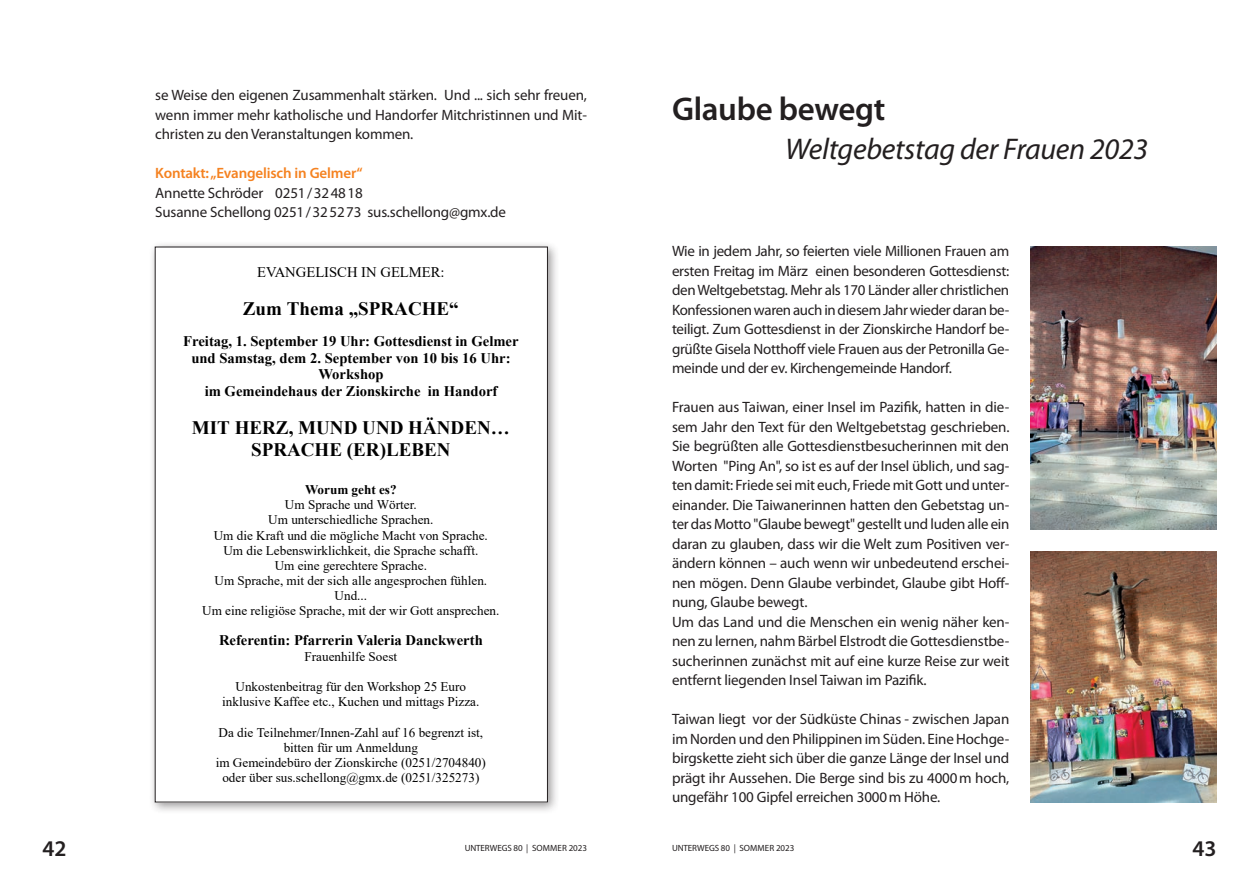
<style>
.page{position:relative;width:1259px;height:893px;background:#fff}
.page>*{position:absolute;margin:0;border:0;box-sizing:border-box;transform-origin:0 0}
.t1{font:600 33px "Myriad Pro";letter-spacing:-.01em;color:#231f20}
.t2{font:italic 30px "Myriad Pro";letter-spacing:-.01em;color:#231f20}
.t3{font:600 22.5px "Myriad Pro";color:#231f20}
.t4{font:700 19.05px/21.9px "Times New Roman";color:#000;text-align:center}
.t5{font:15px/19.5px "Myriad Pro";letter-spacing:-.01em;color:#231f20;text-align:justify}
.t6{font:600 15px "Myriad Pro";letter-spacing:-.01em;color:#f58220}
.t7{font:700 14.7px/16.8px "Times New Roman";color:#000;text-align:center}
.t8{font:14.7px "Times New Roman";color:#000}
.t9{font:13.2px/15.1px "Times New Roman";color:#000;text-align:center}
.t10{font:700 13.2px "Times New Roman";color:#000}
.t11{font:9px "Myriad Pro";letter-spacing:-.01em;color:#231f20}
</style>
<div class="page">
<div style="left:149px;top:241px;width:411px;height:574px;background:#231f20;opacity:.45"></div>
<div style="left:155px;top:247px;width:392px;height:555px;background:#fff"></div>
<img style="left:1030px;top:247px;width:186px;height:282px">
<img style="left:1030px;top:551px;width:186px;height:251px">
<p class="t5" style="left:155px;top:86px;width:433px">se Weise den eigenen Zusammenhalt stärken. Und ... sich sehr freuen, wenn immer mehr katholische und Handorfer Mitchristinnen und Mit&shy;christen zu den Veranstaltungen kommen.</p>
<p class="t6" style="left:155px;top:165px;width:209px">Kontakt: „Evangelisch in Gelmer“</p>
<p class="t5" style="left:155px;top:183px;width:352px">Annette Schröder 0251/324818<br>Susanne Schellong 0251/325273 sus.schellong@gmx.de</p>
<p class="t8" style="left:257px;top:261px;width:189px">EVANGELISCH IN GELMER:</p>
<p class="t4" style="left:243px;top:297px;width:217px">Zum Thema „SPRACHE“</p>
<p class="t7" style="left:183px;top:332px;width:337px">Freitag, 1. September 19 Uhr: Gottesdienst in Gelmer und Samstag, dem 2. September von 10 bis 16 Uhr:<br>Workshop<br>im Gemeindehaus der Zionskirche in Handorf</p>
<p class="t4" style="left:192px;top:416px;width:319px">MIT HERZ, MUND UND HÄNDEN…<br>SPRACHE (ER)LEBEN</p>
<p class="t10" style="left:305px;top:480px;width:93px">Worum geht es?</p>
<p class="t9" style="left:202px;top:497px;width:299px">Um Sprache und Wörter.<br>Um unterschiedliche Sprachen.<br>Um die Kraft und die mögliche Macht von Sprache.<br>Um die Lebenswirklichkeit, die Sprache schafft.<br>Um eine gerechtere Sprache.<br>Um Sprache, mit der sich alle angesprochen fühlen.<br>Und...<br>Um eine religiöse Sprache, mit der wir Gott ansprechen.</p>
<p class="t7" style="left:219px;top:632px;width:265px">Referentin: Pfarrerin Valeria Danckwerth</p>
<p class="t9" style="left:304px;top:648px;width:94px">Frauenhilfe Soest</p>
<p class="t9" style="left:222px;top:679px;width:259px">Unkostenbeitrag für den Workshop 25 Euro inklusive Kaffee etc., Kuchen und mittags Pizza.</p>
<p class="t9" style="left:216px;top:724px;width:272px">Da die Teilnehmer/Innen-Zahl auf 16 begrenzt ist, bitten für um Anmeldung<br>im Gemeindebüro der Zionskirche (0251/2704840) oder über sus.schellong@gmx.de (0251/325273)</p>
<h1 class="t1" style="left:672px;top:90px;width:215px">Glaube bewegt</h1>
<h2 class="t2" style="left:785px;top:133px;width:365px">Weltgebetstag der Frauen 2023</h2>
<p class="t5" style="left:672px;top:242px;width:339px">Wie in jedem Jahr, so feierten viele Millionen Frauen am ersten Freitag im März einen besonderen Gottesdienst: den Weltgebetstag. Mehr als 170 Länder aller christlichen Konfessionen waren auch in diesem Jahr wieder daran be&shy;teiligt. Zum Gottesdienst in der Zionskirche Handorf be&shy;grüßte Gisela Notthoff viele Frauen aus der Petronilla Ge&shy;meinde und der ev. Kirchengemeinde Handorf.</p>
<p class="t5" style="left:672px;top:398px;width:339px;text-align:left">Frauen aus Taiwan, einer Insel im Pazifik, hatten in die&shy;sem Jahr den Text für den Weltgebetstag geschrieben.<br>Sie begrüßten alle Gottesdienstbesucherinnen mit den Worten "Ping An", so ist es auf der Insel üblich, und sag&shy;ten damit: Friede sei mit euch, Friede mit Gott und unter&shy;einander. Die Taiwanerinnen hatten den Gebetstag un&shy;ter das Motto "Glaube bewegt" gestellt und luden alle ein daran zu glauben, dass wir die Welt zum Positiven ver&shy;ändern können – auch wenn wir unbedeutend erschei&shy;nen mögen. Denn Glaube verbindet, Glaube gibt Hoff&shy;nung, Glaube bewegt.<br>Um das Land und die Menschen ein wenig näher ken&shy;nen zu lernen, nahm Bärbel Elstrodt die Gottesdienstbe&shy;sucherinnen zunächst mit auf eine kurze Reise zur weit entfernt liegenden Insel Taiwan im Pazifik.</p>
<p class="t5" style="left:672px;top:710px;width:339px">Taiwan liegt vor der Südküste Chinas - zwischen Japan im Norden und den Philippinen im Süden. Eine Hochge&shy;birgskette zieht sich über die ganze Länge der Insel und prägt ihr Aussehen. Die Berge sind bis zu 4000m hoch, ungefähr 100 Gipfel erreichen 3000m Höhe.</p>
<h3 class="t3" style="left:43px;top:836px;width:25px">42</h3>
<p class="t11" style="left:465px;top:843px;width:124px">UNTERWEGS 80 | SOMMER 2023</p>
<p class="t11" style="left:672px;top:843px;width:124px">UNTERWEGS 80 | SOMMER 2023</p>
<h3 class="t3" style="left:1192px;top:836px;width:25px">43</h3>
</div>
